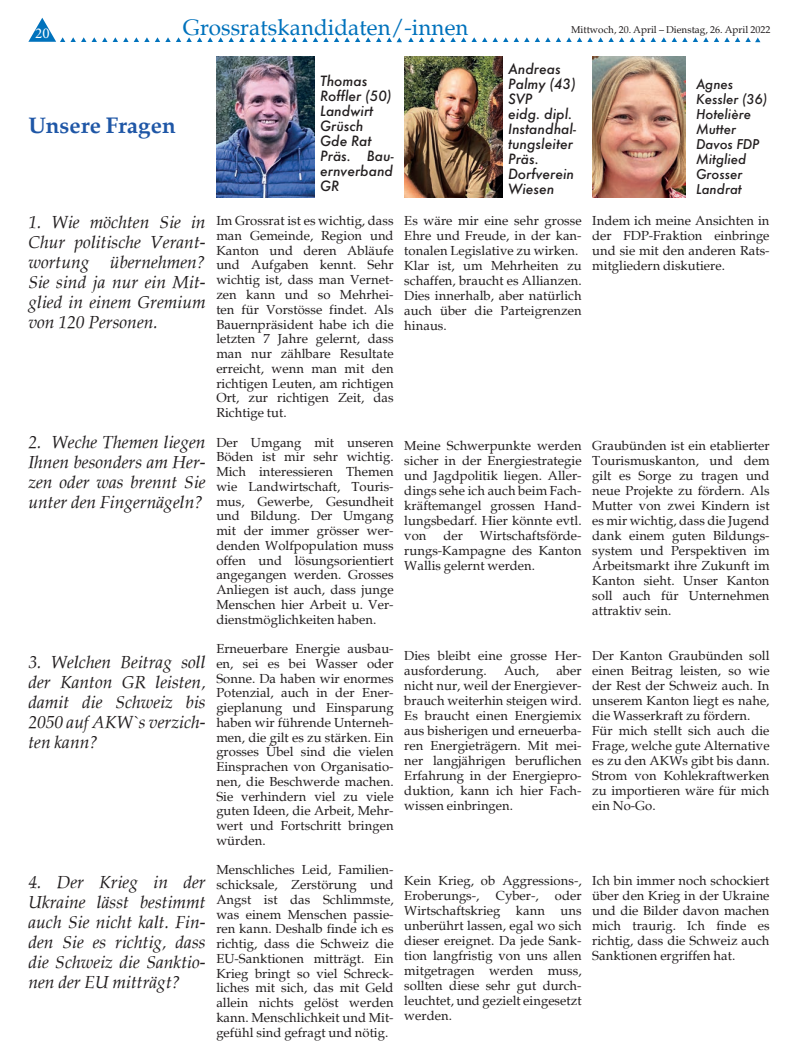
<style>
.page{position:relative;width:798px;height:1063px;background:#fff}
.page>*{position:absolute;margin:0;border:0;box-sizing:border-box;transform-origin:0 0}
.t1{font:22.5px "Palatia";color:#0072bc}
.t2{font:700 22.5px "Palatia";color:#1e56a6}
.t3{font:italic 17.5px/20px "Palatia";color:#231f20;text-align:justify}
.t4{font:15px "Minion Pro";color:#fff}
.t5{font:italic 500 13.75px/15px "Futura";color:#231f20}
.t6{font:13.12px/15px "Palatia";color:#231f20;text-align:justify}
.t7{font:italic 500 13.12px/15px "Futura";color:#231f20}
.t8{font:10px "Palatia";color:#231f20}
</style>
<div class="page">
<svg style="left:113px;top:37px;width:15px;height:5px"></svg>
<svg style="left:134px;top:37px;width:15px;height:5px"></svg>
<svg style="left:155px;top:37px;width:152px;height:5px"></svg>
<svg style="left:313px;top:37px;width:15px;height:5px"></svg>
<svg style="left:334px;top:37px;width:15px;height:5px"></svg>
<svg style="left:28px;top:18px;width:79px;height:24px"></svg>
<svg style="left:355px;top:37px;width:47px;height:5px"></svg>
<svg style="left:408px;top:37px;width:47px;height:5px"></svg>
<svg style="left:461px;top:37px;width:15px;height:5px"></svg>
<svg style="left:482px;top:37px;width:15px;height:5px"></svg>
<svg style="left:503px;top:37px;width:152px;height:5px"></svg>
<svg style="left:661px;top:37px;width:15px;height:5px"></svg>
<svg style="left:682px;top:37px;width:15px;height:5px"></svg>
<svg style="left:703px;top:37px;width:57px;height:5px"></svg>
<img style="left:404px;top:57px;width:98px;height:140px">
<img style="left:592px;top:57px;width:93px;height:140px">
<img style="left:216px;top:57px;width:98px;height:140px">
<h1 class="t1" style="left:183px;top:14px;width:287px">Grossratskandidaten/-innen</h1>
<p class="t4" style="left:35px;top:23px;width:16px">20</p>
<p class="t8" style="left:571px;top:23px;width:201px">Mittwoch, 20. April – Dienstag, 26. April 2022</p>
<h1 class="t2" style="left:28px;top:112px;width:149px">Unsere Fragen</h1>
<h2 class="t3" style="left:28px;top:212px;width:179px">1. Wie möchten Sie in Chur politische Verant&shy;wortung übernehmen?<br>Sie sind ja nur ein Mit&shy;glied in einem Gremium von 120 Personen.</h2>
<h2 class="t3" style="left:28px;top:432px;width:179px">2. Weche Themen liegen Ihnen besonders am Her&shy;zen oder was brennt Sie unter den Fingernägeln?</h2>
<h2 class="t3" style="left:28px;top:652px;width:179px">3. Welchen Beitrag soll der Kanton GR leisten, damit die Schweiz bis 2050 auf AKW`s verzich&shy;ten kann?</h2>
<h2 class="t3" style="left:28px;top:872px;width:179px">4. Der Krieg in der Ukraine lässt bestimmt auch Sie nicht kalt. Fin&shy;den Sie es richtig, dass die Schweiz die Sanktio&shy;nen der EU mitträgt?</h2>
<p class="t5" style="left:320px;top:74px;width:75px">Thomas<br>Roffler (50)<br>Landwirt<br>Grüsch<br>Gde Rat<br>Präs. Bau&shy;ernverband<br>GR</p>
<p class="t6" style="left:216px;top:213px;width:179px">Im Grossrat ist es wichtig, dass man Gemeinde, Region und Kanton und deren Abläufe und Aufgaben kennt. Sehr wichtig ist, dass man Vernet&shy;zen kann und so Mehrhei&shy;ten für Vorstösse findet. Als Bauernpräsident habe ich die letzten 7 Jahre gelernt, dass man nur zählbare Resultate erreicht, wenn man mit den richtigen Leuten, am richtigen Ort, zur richtigen Zeit, das Richtige tut.</p>
<p class="t6" style="left:216px;top:435px;width:179px">Der Umgang mit unseren Böden ist mir sehr wichtig.<br>Mich interessieren Themen wie Landwirtschaft, Touris&shy;mus, Gewerbe, Gesundheit und Bildung. Der Umgang mit der immer grösser wer&shy;denden Wolfpopulation muss offen und lösungsorientiert angegangen werden. Grosses Anliegen ist auch, dass junge Menschen hier Arbeit u. Ver&shy;dienstmöglichkeiten haben.</p>
<p class="t6" style="left:216px;top:641px;width:179px">Erneuerbare Energie ausbau&shy;en, sei es bei Wasser oder Sonne. Da haben wir enormes Potenzial, auch in der Ener&shy;gieplanung und Einsparung haben wir führende Unterneh&shy;men, die gilt es zu stärken. Ein grosses Übel sind die vielen Einsprachen von Organisatio&shy;nen, die Beschwerde machen.<br>Sie verhindern viel zu viele guten Ideen, die Arbeit, Mehr&shy;wert und Fortschritt bringen würden.</p>
<p class="t6" style="left:216px;top:863px;width:179px">Menschliches Leid, Familien&shy;schicksale, Zerstörung und Angst ist das Schlimmste, was einem Menschen passie&shy;ren kann. Deshalb finde ich es richtig, dass die Schweiz die EU-Sanktionen mitträgt. Ein Krieg bringt so viel Schreck&shy;liches mit sich, das mit Geld allein nichts gelöst werden kann. Menschlichkeit und Mit&shy;gefühl sind gefragt und nötig.</p>
<p class="t5" style="left:508px;top:61px;width:70px">Andreas<br>Palmy (43)<br>SVP<br>eidg. dipl.<br>Instandhal&shy;tungsleiter<br>Präs.<br>Dorfverein<br>Wiesen</p>
<p class="t6" style="left:404px;top:214px;width:179px;text-align:left">Es wäre mir eine sehr grosse<br>Ehre und Freude, in der kan&shy;tonalen Legislative zu wirken.<br>Klar ist, um Mehrheiten zu schaffen, braucht es Allianzen.<br>Dies innerhalb, aber natürlich auch über die Parteigrenzen hinaus.</p>
<p class="t6" style="left:404px;top:439px;width:179px">Meine Schwerpunkte werden sicher in der Energiestrategie und Jagdpolitik liegen. Aller&shy;dings sehe ich auch beim Fach&shy;kräftemangel grossen Hand&shy;lungsbedarf. Hier könnte evtl. von</p>
<p class="t6" style="left:404px;top:529px;width:179px;text-indent:76px">Wirtschaftsförde&shy;rungs-Kampagne des Kanton Wallis gelernt werden.</p>
<p class="t6" style="left:443px;top:529px;width:21px">der</p>
<p class="t6" style="left:404px;top:649px;width:179px">Dies bleibt eine grosse Her&shy;ausforderung.</p>
<p class="t6" style="left:404px;top:664px;width:179px;text-indent:152px">aber nicht nur, weil der Energiever&shy;brauch weiterhin steigen wird.<br>Es braucht einen Energiemix aus bisherigen und erneuerba&shy;ren Energieträgern. Mit mei&shy;ner langjährigen beruflichen Erfahrung in der Energiepro&shy;duktion, kann ich hier Fach&shy;wissen einbringen.</p>
<p class="t6" style="left:504px;top:664px;width:36px">Auch,</p>
<p class="t6" style="left:404px;top:874px;width:179px">Kein Krieg, ob Aggressions-, Eroberungs-, Cyber-, oder Wirtschaftskrieg kann uns unberührt lassen, egal wo sich dieser ereignet. Da jede Sank&shy;tion langfristig von uns allen mitgetragen werden muss, sollten diese sehr gut durch&shy;leuchtet, und gezielt eingesetzt werden.</p>
<p class="t7" style="left:695px;top:77px;width:73px">Agnes<br>Kessler (36)<br>Hotelière<br>Mutter<br>Davos FDP<br>Mitglied<br>Grosser<br>Landrat</p>
<p class="t6" style="left:592px;top:214px;width:179px">Indem ich meine Ansichten in der FDP-Fraktion einbringe und sie mit den anderen Rats&shy;mitgliedern diskutiere.</p>
<p class="t6" style="left:592px;top:439px;width:179px">Graubünden ist ein etablierter Tourismuskanton, und dem gilt es Sorge zu tragen und neue Projekte zu fördern. Als Mutter von zwei Kindern ist es mir wichtig, dass die Jugend dank einem guten Bildungs&shy;system und Perspektiven im Arbeitsmarkt ihre Zukunft im Kanton sieht. Unser Kanton soll auch für Unternehmen attraktiv sein.</p>
<p class="t6" style="left:592px;top:649px;width:179px;text-align:left">Der Kanton Graubünden soll einen Beitrag leisten, so wie der Rest der Schweiz auch. In unserem Kanton liegt es nahe, die Wasserkraft zu fördern.<br>Für mich stellt sich auch die<br>Frage, welche gute Alternative es zu den AKWs gibt bis dann.<br>Strom von Kohlekraftwerken zu importieren wäre für mich ein No-Go.</p>
<p class="t6" style="left:592px;top:874px;width:179px">Ich bin immer noch schockiert über den Krieg in der Ukraine und die Bilder davon machen mich traurig. Ich finde es richtig, dass die Schweiz auch Sanktionen ergriffen hat.</p>
</div>
